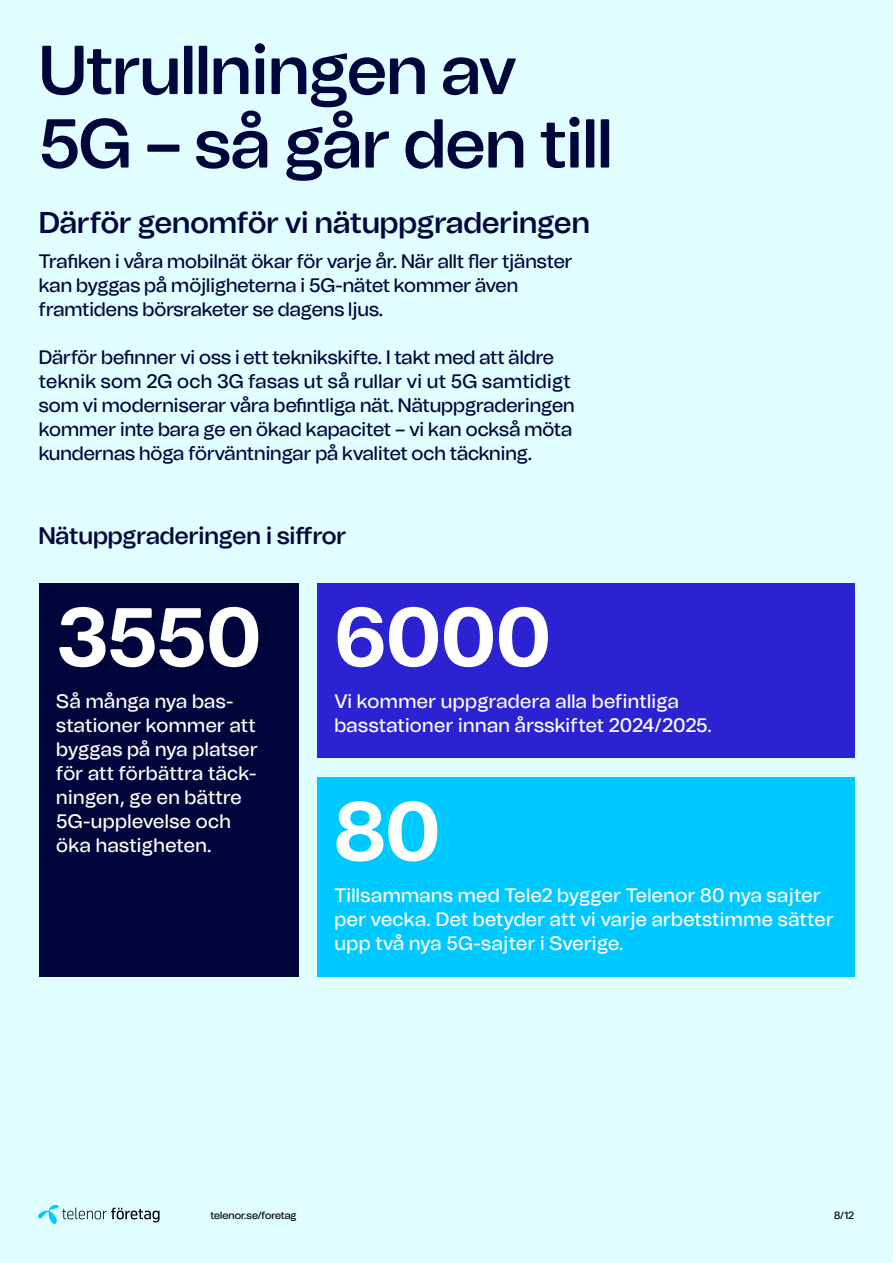
<style>
.page{position:relative;width:893px;height:1263px;background:#e0fdff}
.page>*{position:absolute;margin:0;border:0;box-sizing:border-box;transform-origin:0 0}
.t1{font:700 82.5px "Telenor Evolution";letter-spacing:-.005em;color:#fff}
.t2{font:500 69px/73.5px "Telenor Evolution";letter-spacing:-.01em;color:#00063b}
.t3{font:500 30px "Telenor Evolution";color:#00063b}
.t4{font:500 24px "Telenor Evolution";color:#00063b}
.t5{font:19.5px/24px "Telenor Evolution";color:#00063b}
.t6{font:19.5px/24px "Telenor Evolution";letter-spacing:.02em;color:#fff}
.t7{font:10.5px "Telenor Evolution";color:#000}
</style>
<div class="page">
<div style="left:317px;top:583px;width:538px;height:175px;background:#2b23d2"></div>
<div style="left:39px;top:583px;width:259px;height:393px;background:#00063b"></div>
<div style="left:317px;top:777px;width:538px;height:199px;background:#00c9ff"></div>
<svg style="left:38px;top:1205px;width:122px;height:19px"></svg>
<h2 class="t2" style="left:39px;top:35px;width:575px">Utrullningen av<br>5G – så går den till</h2>
<h3 class="t3" style="left:39px;top:204px;width:553px">Därför genomför vi nätuppgraderingen</h3>
<p class="t5" style="left:39px;top:250px;width:535px">Trafiken i våra mobilnät ökar för varje år. När allt fler tjänster kan byggas på möjligheterna i 5G-nätet kommer även framtidens börsraketer se dagens ljus.</p>
<p class="t5" style="left:39px;top:346px;width:537px">Därför befinner vi oss i ett teknikskifte. I takt med att äldre teknik som 2G och 3G fasas ut så rullar vi ut 5G samtidigt som vi moderniserar våra befintliga nät. Nätuppgraderingen kommer inte bara ge en ökad kapacitet – vi kan också möta kundernas höga förväntningar på kvalitet och täckning.</p>
<p class="t4" style="left:38px;top:521px;width:310px">Nätuppgraderingen i siffror</p>
<h1 class="t1" style="left:56px;top:587px;width:207px">3550</h1>
<p class="t6" style="left:56px;top:690px;width:203px">Så många nya bas&shy;stationer kommer att byggas på nya platser för att förbättra täck&shy;ningen, ge en bättre<br>5G-upplevelse och öka hastigheten.</p>
<h1 class="t1" style="left:334px;top:587px;width:218px">6000</h1>
<p class="t6" style="left:334px;top:690px;width:379px">Vi kommer uppgradera alla befintliga basstationer innan årsskiftet 2024/2025.</p>
<h1 class="t1" style="left:334px;top:781px;width:108px">80</h1>
<p class="t6" style="left:334px;top:884px;width:501px">Tillsammans med Tele2 bygger Telenor 80 nya sajter per vecka. Det betyder att vi varje arbetstimme sätter upp två nya 5G-sajter i Sverige.</p>
<p class="t7" style="left:210px;top:1208px;width:88px">telenor.se/foretag</p>
<p class="t7" style="left:834px;top:1208px;width:22px">8/12</p>
</div>
